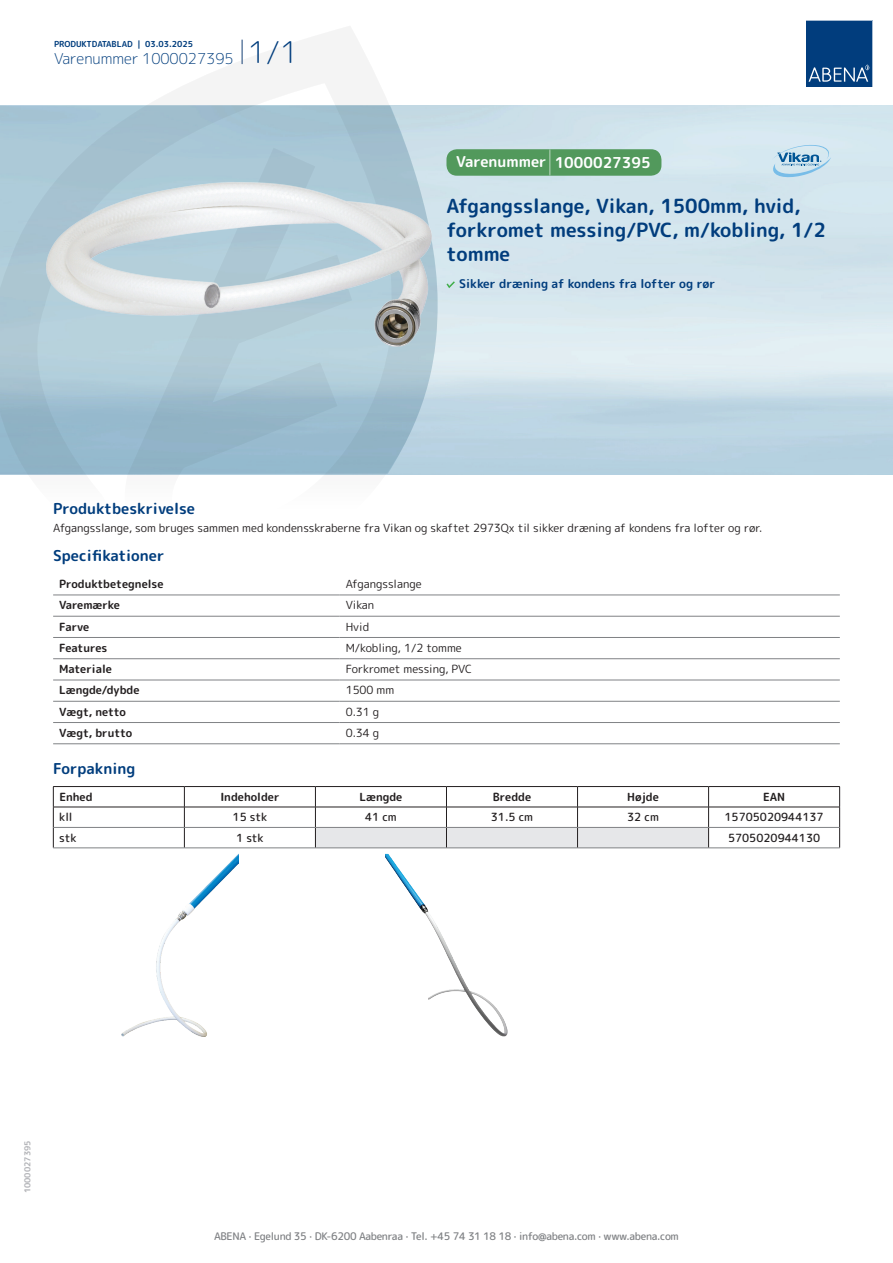
<style>
.page{position:relative;width:893px;height:1263px;background:#fff}
.page>*{position:absolute;margin:0;border:0;box-sizing:border-box;transform-origin:0 0}
.t1{font:700 19.5px/24px "Rounded Mplus 1 c";color:#013d7d}
.t2{font:700 15px "Rounded Mplus 1 c";color:#013d7d}
.t3{font:300 15px "Rounded Mplus 1 c";color:#013d7d}
.t4{font:700 15px "Rounded Mplus 1 c";color:#fff}
.t5{font:700 12px "Rounded Mplus 1 c";color:#013d7d}
.t6{font:11.25px "Rounded Mplus 1 c";color:#231f20}
.t7{font:700 11.25px "Rounded Mplus 1 c";color:#231f20}
.t8{font:500 11.25px "Rounded Mplus 1 c";color:#231f20}
.t9{font:500 10.5px "Rounded Mplus 1 c";letter-spacing:-.03em;color:#808285}
.t10{font:700 8.25px "Rounded Mplus 1 c";color:#013d7d}
.t11{font:700 8.25px "Rounded Mplus 1 c";color:#b2b3b7}
.s1{font-size:30px}
.s2{font-size:25.5px}
</style>
<div class="page">
<svg style="left:0;top:26px;width:439px;height:569px"></svg>
<svg style="left:0;top:106px;width:438px;height:368px;background:#a4c2d2"></svg>
<svg style="left:242px;top:40px;width:1px;height:24px"></svg>
<svg style="left:806px;top:20px;width:67px;height:67px;background:#144b86"></svg>
<img style="left:47px;top:182px;width:384px;height:164px">
<hr style="left:53px;top:595px;width:287px;height:1px;background:#808285">
<hr style="left:340px;top:595px;width:500px;height:1px;background:#808285">
<hr style="left:53px;top:616px;width:287px;height:1px;background:#808285">
<hr style="left:340px;top:616px;width:500px;height:1px;background:#808285">
<hr style="left:53px;top:637px;width:287px;height:1px;background:#808285">
<hr style="left:340px;top:637px;width:500px;height:1px;background:#808285">
<hr style="left:53px;top:658px;width:287px;height:1px;background:#808285">
<hr style="left:340px;top:658px;width:500px;height:1px;background:#808285">
<hr style="left:53px;top:680px;width:287px;height:1px;background:#808285">
<hr style="left:340px;top:680px;width:500px;height:1px;background:#808285">
<hr style="left:53px;top:701px;width:287px;height:1px;background:#808285">
<hr style="left:340px;top:701px;width:500px;height:1px;background:#808285">
<hr style="left:53px;top:722px;width:287px;height:1px;background:#808285">
<hr style="left:340px;top:722px;width:500px;height:1px;background:#808285">
<hr style="left:53px;top:743px;width:287px;height:1px;background:#808285">
<hr style="left:340px;top:743px;width:500px;height:1px;background:#808285">
<hr style="left:53px;top:786px;width:131px;height:1px;background:#231f20">
<hr style="left:184px;top:786px;width:131px;height:1px;background:#231f20">
<hr style="left:315px;top:786px;width:131px;height:1px;background:#231f20">
<hr style="left:446px;top:786px;width:131px;height:1px;background:#231f20">
<hr style="left:577px;top:786px;width:132px;height:1px;background:#231f20">
<hr style="left:709px;top:786px;width:131px;height:1px;background:#231f20">
<hr style="left:53px;top:807px;width:131px;height:1px;background:#231f20">
<hr style="left:184px;top:807px;width:131px;height:1px;background:#231f20">
<hr style="left:709px;top:807px;width:131px;height:1px;background:#231f20">
<svg style="left:53px;top:787px;width:1px;height:61px"></svg>
<svg style="left:184px;top:787px;width:1px;height:61px"></svg>
<svg style="left:315px;top:787px;width:394px;height:61px"></svg>
<svg style="left:839px;top:787px;width:1px;height:61px"></svg>
<hr style="left:54px;top:827px;width:130px;height:1px;background:#808285">
<hr style="left:184px;top:827px;width:131px;height:1px;background:#808285">
<hr style="left:315px;top:827px;width:131px;height:1px;background:#808285">
<hr style="left:446px;top:827px;width:131px;height:1px;background:#808285">
<hr style="left:577px;top:827px;width:132px;height:1px;background:#808285">
<hr style="left:709px;top:827px;width:130px;height:1px;background:#808285">
<hr style="left:53px;top:848px;width:131px;height:1px;background:#808285">
<hr style="left:184px;top:848px;width:131px;height:1px;background:#808285">
<hr style="left:315px;top:848px;width:131px;height:1px;background:#808285">
<hr style="left:446px;top:848px;width:131px;height:1px;background:#808285">
<hr style="left:577px;top:848px;width:132px;height:1px;background:#808285">
<hr style="left:709px;top:848px;width:131px;height:1px;background:#808285">
<img style="left:121px;top:854px;width:117px;height:182px">
<img style="left:385px;top:854px;width:123px;height:182px">
<svg style="left:446px;top:281px;width:9px;height:7px"></svg>
<div style="left:446px;top:149px;width:215px;height:27px;background:#52995c;border-radius:10px"></div>
<svg style="left:772px;top:145px;width:59px;height:32px;background:#b1d1e4"></svg>
<p class="t10" style="left:54px;top:38px;width:141px">PRODUKTDATABLAD | 03.03.2025</p>
<h2 class="t3" style="left:54px;top:48px;width:246px">Varenummer 1000027395 <span class="s1">1/1</span></h2>
<h2 class="t4" style="left:456px;top:152px;width:196px">Varenummer <span class="s2">|</span> 1000027395</h2>
<h1 class="t1" style="left:446px;top:194px;width:381px">Afgangsslange, Vikan, 1500mm, hvid, forkromet messing/PVC, m/kobling, 1/2 tomme</h1>
<p class="t5" style="left:459px;top:275px;width:258px">Sikker dræning af kondens fra lofter og rør</p>
<h2 class="t2" style="left:53px;top:498px;width:143px">Produktbeskrivelse</h2>
<p class="t6" style="left:53px;top:520px;width:711px">Afgangsslange, som bruges sammen med kondensskraberne fra Vikan og skaftet 2973Qx til sikker dræning af kondens fra lofter og rør.</p>
<h2 class="t2" style="left:53px;top:545px;width:113px">Specifikationer</h2>
<p class="t7" style="left:59px;top:576px;width:106px">Produktbetegnelse</p>
<p class="t6" style="left:346px;top:576px;width:77px">Afgangsslange</p>
<p class="t7" style="left:59px;top:597px;width:62px">Varemærke</p>
<p class="t6" style="left:346px;top:597px;width:30px">Vikan</p>
<p class="t7" style="left:59px;top:618px;width:32px">Farve</p>
<p class="t6" style="left:346px;top:618px;width:25px">Hvid</p>
<p class="t7" style="left:59px;top:640px;width:50px">Features</p>
<p class="t6" style="left:346px;top:640px;width:118px">M/kobling, 1/2 tomme</p>
<p class="t7" style="left:59px;top:661px;width:54px">Materiale</p>
<p class="t6" style="left:346px;top:661px;width:128px">Forkromet messing, PVC</p>
<p class="t7" style="left:59px;top:682px;width:82px">Længde/dybde</p>
<p class="t6" style="left:346px;top:682px;width:50px">1500 mm</p>
<p class="t7" style="left:59px;top:704px;width:68px">Vægt, netto</p>
<p class="t6" style="left:346px;top:704px;width:35px">0.31 g</p>
<p class="t7" style="left:59px;top:725px;width:75px">Vægt, brutto</p>
<p class="t6" style="left:346px;top:725px;width:35px">0.34 g</p>
<h2 class="t2" style="left:53px;top:758px;width:84px">Forpakning</h2>
<p class="t7" style="left:59px;top:789px;width:35px">Enhed</p>
<p class="t7" style="left:220px;top:789px;width:61px">Indeholder</p>
<p class="t7" style="left:359px;top:789px;width:44px">Længde</p>
<p class="t7" style="left:493px;top:789px;width:40px">Bredde</p>
<p class="t7" style="left:627px;top:789px;width:33px">Højde</p>
<p class="t7" style="left:763px;top:789px;width:24px">EAN</p>
<p class="t8" style="left:59px;top:809px;width:15px">kll</p>
<p class="t8" style="left:233px;top:809px;width:36px">15 stk</p>
<p class="t8" style="left:365px;top:809px;width:33px">41 cm</p>
<p class="t8" style="left:491px;top:809px;width:44px">31.5 cm</p>
<p class="t8" style="left:627px;top:809px;width:33px">32 cm</p>
<p class="t8" style="left:724px;top:809px;width:101px">15705020944137</p>
<p class="t8" style="left:59px;top:830px;width:19px">stk</p>
<p class="t8" style="left:236px;top:830px;width:29px">1 stk</p>
<p class="t8" style="left:728px;top:830px;width:94px">5705020944130</p>
<p class="t11" style="left:22px;top:1193px;width:54px;rotate:-90deg">1000027395</p>
<p class="t9" style="left:214px;top:1229px;width:466px">ABENA · Egelund 35 · DK-6200 Aabenraa · Tel. +45 74 31 18 18 · info@abena.com · www.abena.com</p>
</div>
